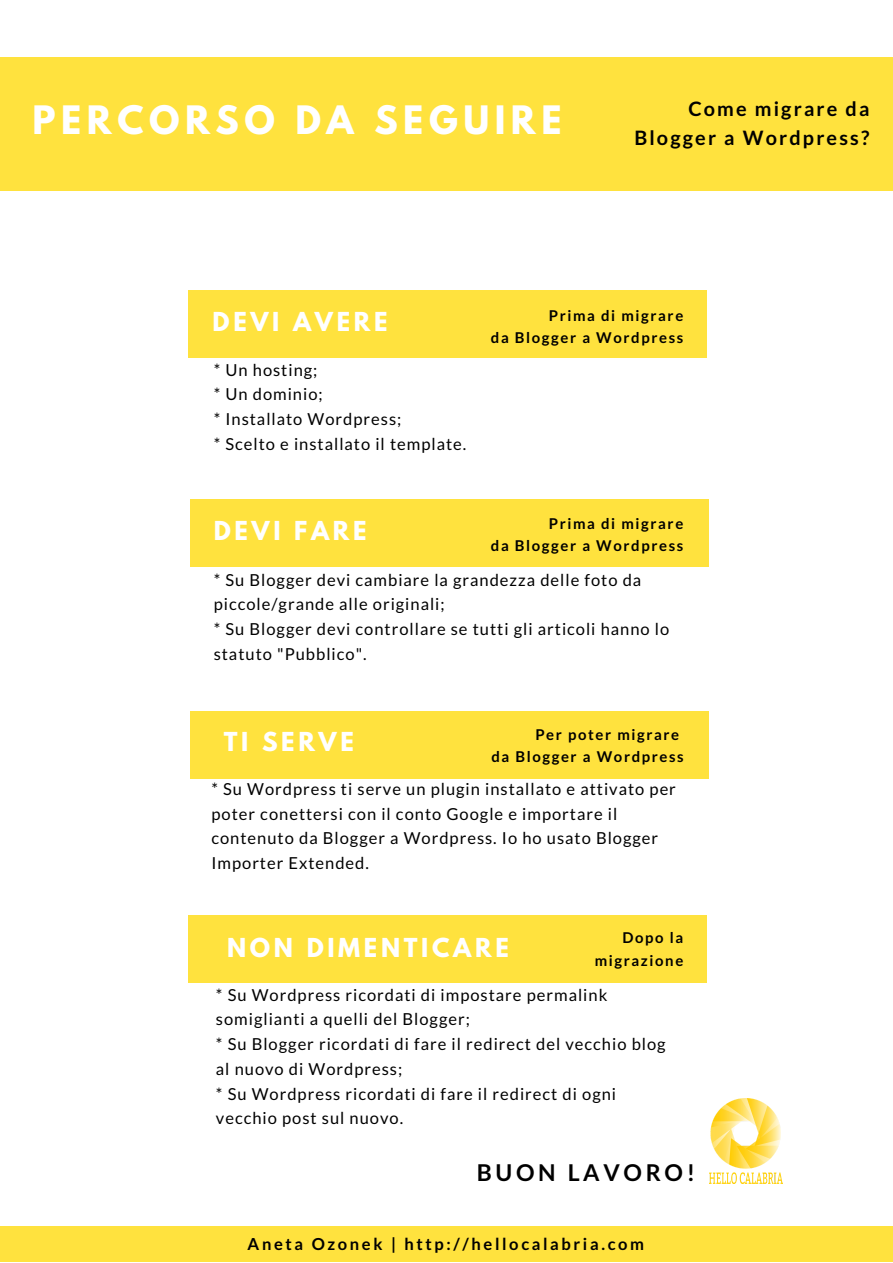
<style>
.page{position:relative;width:893px;height:1263px;background:#fff}
.page>*{position:absolute;margin:0;border:0;box-sizing:border-box;transform-origin:0 0}
.t1{font:700 34.65px "League Spartan";letter-spacing:.16em;color:#fff}
.t2{font:700 23.1px "League Spartan";letter-spacing:.16em;color:#fff}
.t3{font:700 23.1px "Lato";letter-spacing:.16em;color:#000}
.t4{font:700 19.8px/29.2px "Lato";letter-spacing:.11em;color:#000;text-align:right}
.t5{font:16.5px/24.8px "Lato";letter-spacing:.06em;color:#000}
.t6{font:700 16.5px "Lato";letter-spacing:.16em;color:#000}
.t7{font:700 14.85px/22.5px "Lato";letter-spacing:.11em;color:#000;text-align:right}
</style>
<div class="page">
<div style="left:0;top:57px;width:892px;height:134px;background:#ffe23e"></div>
<div style="left:188px;top:290px;width:518px;height:67px;background:#ffe23e"></div>
<div style="left:188px;top:915px;width:518px;height:67px;background:#ffe23e"></div>
<div style="left:190px;top:712px;width:518px;height:67px;background:#ffe23e"></div>
<div style="left:190px;top:499px;width:518px;height:68px;background:#ffe23e"></div>
<img style="left:709px;top:1098px;width:73px;height:86px">
<div style="left:0;top:1226px;width:892px;height:36px;background:#ffe23e"></div>
<h1 class="t1" style="left:33px;top:102px;width:530px">PERCORSO DA SEGUIRE</h1>
<p class="t4" style="left:634px;top:93px;width:236px">Come migrare da<br>Blogger a Wordpress?</p>
<h2 class="t2" style="left:212px;top:310px;width:176px">DEVI AVERE</h2>
<p class="t7" style="left:491px;top:304px;width:194px">Prima di migrare<br>da Blogger a Wordpress</p>
<p class="t5" style="left:214px;top:357px;width:254px">* Un hosting;<br>* Un dominio;<br>* Installato Wordpress;<br>* Scelto e installato il template.</p>
<h2 class="t2" style="left:214px;top:519px;width:154px">DEVI FARE</h2>
<p class="t7" style="left:491px;top:512px;width:194px">Prima di migrare<br>da Blogger a Wordpress</p>
<p class="t5" style="left:214px;top:567px;width:457px">* Su Blogger devi cambiare la grandezza delle foto da piccole/grande alle originali;<br>* Su Blogger devi controllare se tutti gli articoli hanno lo statuto "Pubblico".</p>
<h2 class="t2" style="left:224px;top:730px;width:132px">TI SERVE</h2>
<p class="t7" style="left:491px;top:723px;width:194px;text-align:left;text-indent:44px">Per poter migrare da Blogger a Wordpress</p>
<p class="t5" style="left:211px;top:776px;width:466px">* Su Wordpress ti serve un plugin installato e attivato per poter conettersi con il conto Google e importare il contenuto da Blogger a Wordpress. Io ho usato Blogger Importer Extended.</p>
<h2 class="t2" style="left:227px;top:936px;width:283px">NON DIMENTICARE</h2>
<p class="t7" style="left:594px;top:926px;width:90px">Dopo la migrazione</p>
<p class="t5" style="left:216px;top:982px;width:451px">* Su Wordpress ricordati di impostare permalink somiglianti a quelli del Blogger;<br>* Su Blogger ricordati di fare il redirect del vecchio blog al nuovo di Wordpress;<br>* Su Wordpress ricordati di fare il redirect di ogni vecchio post sul nuovo.</p>
<h2 class="t3" style="left:477px;top:1158px;width:220px">BUON LAVORO!</h2>
<p class="t6" style="left:248px;top:1234px;width:398px">Aneta Ozonek | http://hellocalabria.com</p>
</div>
